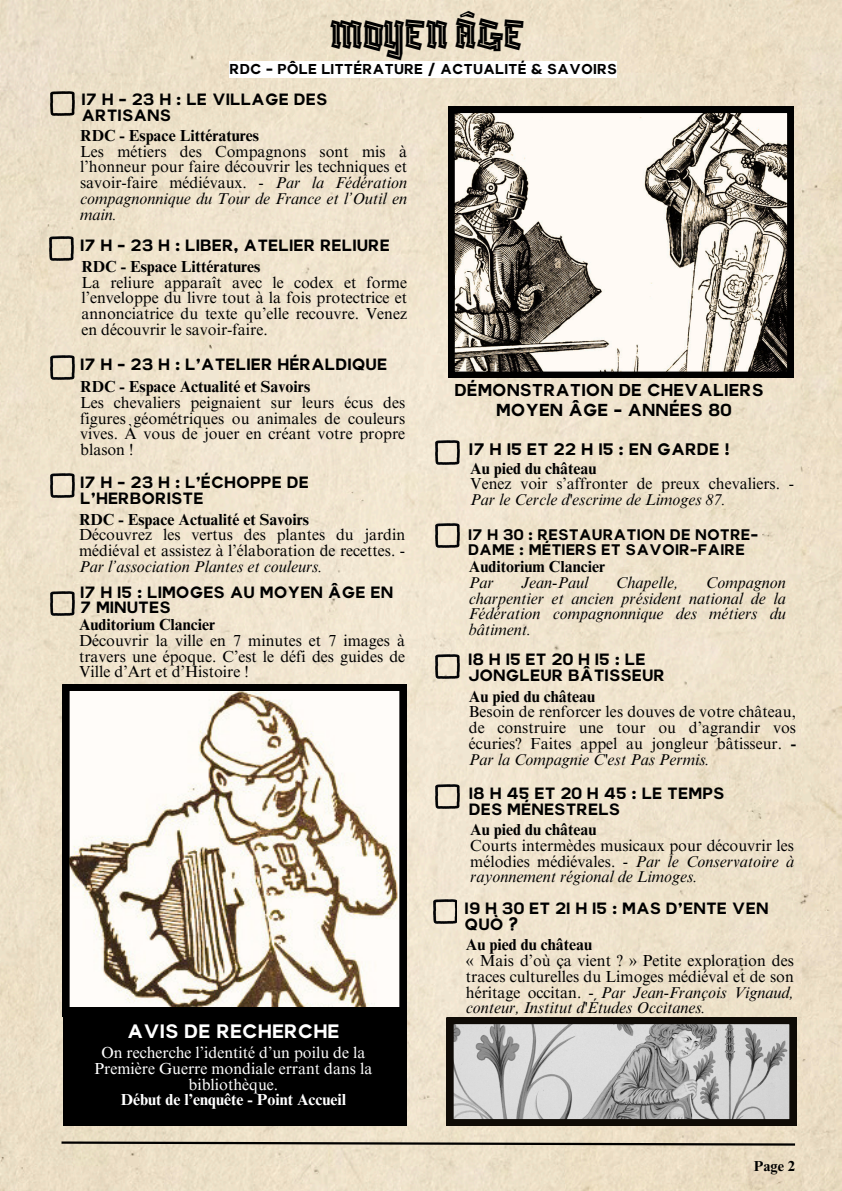
<style>
.page{position:relative;width:842px;height:1191px;background:#fff}
.page>*{position:absolute;margin:0;border:0;box-sizing:border-box;transform-origin:0 0}
.t1{font:46px "Blaka Hollow";color:#000}
.t2{font:19px "Colette";color:#fff}
.t3{font:17px "Colette";color:#000}
.t4{font:16.8px "Colette";color:#000}
.t5{font:16.3px "Colette";color:#000}
.t6{font:16px/15.8px "Times NRMT Pro";color:#000}
.t7{font:16px/15.8px "Colette";color:#000}
.t8{font:italic 16px/15.8px "Times NRMT Pro";color:#000;text-align:justify}
.t9{font:16px/15.8px "Times NRMT Pro";color:#fff;text-align:center}
.t10{font:700 16px/15.8px "Times NRMT Pro";color:#000}
.t11{font:15px/15px "Colette";color:#000}
.t12{font:700 14.5px "Times NRMT Pro";color:#000}
.t13{font:14px "Colette";color:#000}
.s1{font-weight:700}
.s2{font-style:italic}
.s3{font-weight:400;font-style:italic}
.s4{font-weight:700;font-style:italic}
</style>
<div class="page">
<img style="left:0;top:0;width:842px;height:1190px">
<svg style="left:448px;top:106px;width:346px;height:272px"></svg>
<svg style="left:63px;top:684px;width:343px;height:329px"></svg>
<div style="left:63px;top:1007px;width:342px;height:118px;background:#000"></div>
<svg style="left:59px;top:1140px;width:738px;height:6px;background:#938b7b"></svg>
<svg style="left:447px;top:1017px;width:349px;height:108px;background:#a1a0a0"></svg>
<img style="left:51px;top:91px;width:24px;height:24px">
<img style="left:50px;top:237px;width:24px;height:24px">
<img style="left:51px;top:356px;width:24px;height:24px">
<img style="left:51px;top:474px;width:24px;height:24px">
<img style="left:436px;top:440px;width:24px;height:24px">
<img style="left:436px;top:523px;width:24px;height:24px">
<img style="left:436px;top:654px;width:24px;height:24px">
<img style="left:436px;top:784px;width:24px;height:24px">
<img style="left:51px;top:591px;width:24px;height:24px">
<img style="left:433px;top:899px;width:24px;height:24px">
<div style="left:229px;top:61px;width:388px;height:17px;background:#fff"></div>
<p class="t1" style="left:330px;top:6px;width:196px">MOYEN ÂGE</p>
<p class="t13" style="left:230px;top:60px;width:389px">RDC - PÔLE LITTÉRATURE / ACTUALITÉ &amp; SAVOIRS</p>
<h3 class="t7" style="left:81px;top:91px;width:247px">17 H - 23 H : LE VILLAGE DES<br>ARTISANS</h3>
<h4 class="t6" style="left:80px;top:129px;width:328px"><span class="s1">RDC - Espace Littératures<br></span>Les métiers des Compagnons sont mis à l’honneur pour faire découvrir les techniques et savoir-faire médiévaux. - <span class="s2">Par la Fédération compagnonnique du Tour de France et l’Outil en main.</span></h4>
<p class="t7" style="left:80px;top:238px;width:311px">17 H - 23 H : LIBER, ATELIER RELIURE</p>
<p class="t6" style="left:81px;top:260px;width:327px"><span class="s1">RDC - Espace Littératures<br></span>La reliure apparaît avec le codex et forme l’enveloppe du livre tout à la fois protectrice et annonciatrice du texte qu’elle recouvre. Venez en découvrir le savoir-faire.</p>
<h1 class="t7" style="left:80px;top:356px;width:309px">17 H - 23 H : L’ATELIER HÉRALDIQUE</h1>
<h4 class="t6" style="left:80px;top:381px;width:327px"><span class="s1">RDC - Espace Actualité et Savoirs<br></span>Les chevaliers peignaient sur leurs écus des figures géométriques ou animales de couleurs vives. À vous de jouer en créant votre propre blason !</h4>
<p class="t7" style="left:80px;top:475px;width:230px">17 H - 23 H : L’ÉCHOPPE DE<br>L’HERBORISTE</p>
<h3 class="t6" style="left:79px;top:513px;width:328px"><span class="s1">RDC - Espace Actualité et Savoirs<br></span>Découvrez les vertus des plantes du jardin médiéval et assistez à l’élaboration de recettes. - <span class="s2">Par l’association Plantes et couleurs.</span></h3>
<p class="t7" style="left:80px;top:584px;width:315px">17 H 15 : LIMOGES AU MOYEN ÂGE EN<br>7 MINUTES</p>
<p class="t6" style="left:79px;top:618px;width:328px"><span class="s1">Auditorium Clancier<br></span>Découvrir la ville en 7 minutes et 7 images à travers une époque. C’est le défi des guides de Ville d’Art et d’Histoire !</p>
<h4 class="t2" style="left:127px;top:1018px;width:214px">AVIS DE RECHERCHE</h4>
<p class="t9" style="left:95px;top:1046px;width:279px">On recherche l’identité d’un poilu de la<br>Première Guerre mondiale errant dans la bibliothèque.<br><span class="s1">Début de l’enquête - Point Accueil</span></p>
<h4 class="t4" style="left:454px;top:379px;width:311px">DÉMONSTRATION DE CHEVALIERS</h4>
<h5 class="t3" style="left:496px;top:399px;width:237px">MOYEN ÂGE - ANNÉES 80</h5>
<h4 class="t5" style="left:469px;top:439px;width:262px">17 H 15 ET 22 H 15 : EN GARDE !</h4>
<h3 class="t6" style="left:470px;top:462px;width:325px"><span class="s1">Au pied du château<br></span>Venez voir s’affronter de preux chevaliers. <span class="s2">-<br>Par le Cercle d'escrime de Limoges 87.</span></h3>
<p class="t11" style="left:468px;top:527px;width:292px">17 H 30 : RESTAURATION DE NOTRE-<br>DAME : MÉTIERS ET SAVOIR-FAIRE</p>
<h4 class="t10" style="left:469px;top:560px;width:138px">Auditorium Clancier<br><span class="s3">Par</span></h4>
<h4 class="t8" style="left:521px;top:576px;width:69px">Jean-Paul</h4>
<h4 class="t8" style="left:616px;top:576px;width:64px">Chapelle,</h4>
<h4 class="t8" style="left:469px;top:576px;width:318px;text-indent:237px">Compagnon charpentier et ancien président national de la Fédération compagnonnique des métiers du bâtiment.</h4>
<h4 class="t7" style="left:468px;top:652px;width:199px">18H15ET20H15:LE<br>JONGLEUR BÂTISSEUR</h4>
<p class="t6" style="left:469px;top:690px;width:329px"><span class="s1">Au pied du château<br></span>Besoin de renforcer les douves de votre château, de construire une tour ou d’agrandir vos écuries? Faites appel au jongleur bâtisseur. <span class="s4">- </span><span class="s2">Par la Compagnie C'est Pas Permis.</span></p>
<h3 class="t7" style="left:469px;top:785px;width:257px">18 H 45 ET 20 H 45 : LE TEMPS<br>DES MÉNESTRELS</h3>
<h3 class="t6" style="left:470px;top:823px;width:325px"><span class="s1">Au pied du château<br></span>Courts intermèdes musicaux pour découvrir les mélodies médiévales. - <span class="s2">Par le Conservatoire à rayonnement régional de Limoges.</span></h3>
<h3 class="t7" style="left:465px;top:900px;width:305px">19 H 30 ET 21 H 15 : MAS D’ENTE VEN<br>QUÒ ?</h3>
<p class="t6" style="left:466px;top:938px;width:329px"><span class="s1">Au pied du château<br></span>« Mais d’où ça vient ? » Petite exploration des traces culturelles du Limoges médiéval et de son héritage occitan. - <span class="s2">Par Jean-François Vignaud, conteur, Institut d'Études Occitanes.</span></p>
<p class="t12" style="left:754px;top:1160px;width:43px">Page 2</p>
</div>
